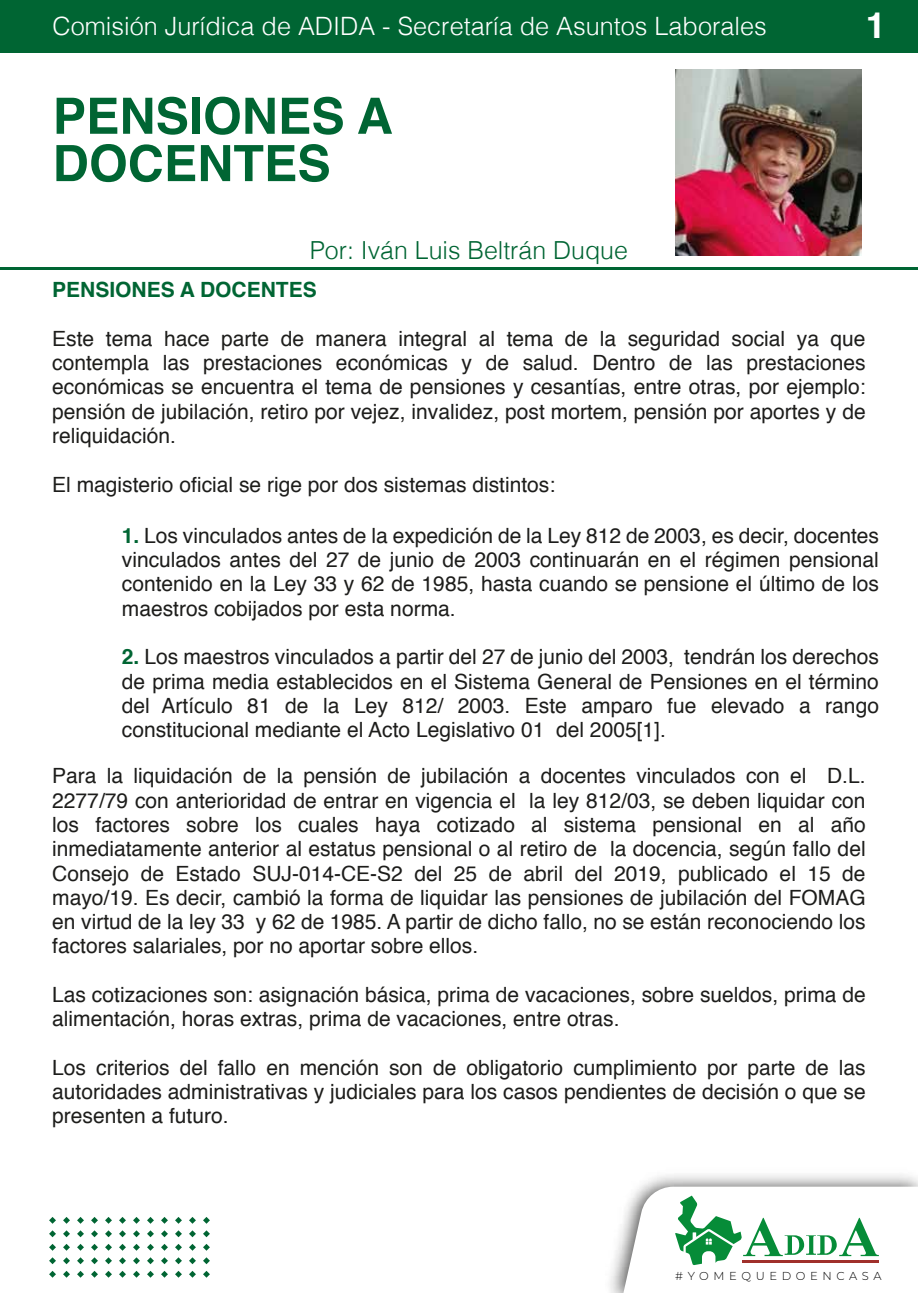
<style>
.page{position:relative;width:918px;height:1293px;background:#fff}
.page>*{position:absolute;margin:0;border:0;box-sizing:border-box;transform-origin:0 0}
.t1{font:700 50.1px/47.4px "Helvetica";color:#006533}
.t2{font:700 36.15px "Helvetica";color:#fff}
.t3{font:300 25.2px "Helvetica";color:#fff}
.t4{font:300 24.9px "Helvetica";color:#006533}
.t5{font:21px/24.3px "Helvetica";color:#1d1d1b;text-align:justify}
.t6{font:700 21px "Helvetica";color:#006533}
.t7{font:300 11.55px "Montserrat";letter-spacing:.4em;color:#010101}
.s1{font-weight:700;color:#006533}
</style>
<div class="page">
<img style="left:610px;top:1174px;width:308px;height:119px">
<svg style="left:623px;top:1187px;width:295px;height:106px"></svg>
<svg style="left:147px;top:1257px;width:7px;height:7px"></svg>
<svg style="left:161px;top:1257px;width:7px;height:7px"></svg>
<svg style="left:133px;top:1257px;width:7px;height:7px"></svg>
<svg style="left:175px;top:1257px;width:7px;height:7px"></svg>
<svg style="left:105px;top:1257px;width:7px;height:7px"></svg>
<svg style="left:119px;top:1257px;width:7px;height:7px"></svg>
<svg style="left:189px;top:1257px;width:7px;height:7px"></svg>
<svg style="left:63px;top:1244px;width:7px;height:7px"></svg>
<svg style="left:91px;top:1244px;width:7px;height:7px"></svg>
<svg style="left:105px;top:1244px;width:7px;height:7px"></svg>
<svg style="left:77px;top:1244px;width:7px;height:7px"></svg>
<svg style="left:49px;top:1244px;width:7px;height:7px"></svg>
<svg style="left:91px;top:1257px;width:7px;height:7px"></svg>
<svg style="left:203px;top:1257px;width:7px;height:7px"></svg>
<svg style="left:161px;top:1271px;width:7px;height:7px"></svg>
<svg style="left:105px;top:1271px;width:7px;height:7px"></svg>
<svg style="left:119px;top:1271px;width:7px;height:7px"></svg>
<svg style="left:133px;top:1271px;width:7px;height:7px"></svg>
<svg style="left:147px;top:1271px;width:7px;height:7px"></svg>
<svg style="left:91px;top:1271px;width:7px;height:7px"></svg>
<svg style="left:49px;top:1271px;width:7px;height:7px"></svg>
<svg style="left:77px;top:1271px;width:7px;height:7px"></svg>
<svg style="left:175px;top:1271px;width:7px;height:7px"></svg>
<svg style="left:203px;top:1271px;width:7px;height:7px"></svg>
<svg style="left:49px;top:1257px;width:7px;height:7px"></svg>
<svg style="left:119px;top:1244px;width:7px;height:7px"></svg>
<svg style="left:63px;top:1257px;width:7px;height:7px"></svg>
<svg style="left:189px;top:1271px;width:7px;height:7px"></svg>
<svg style="left:77px;top:1257px;width:7px;height:7px"></svg>
<svg style="left:63px;top:1271px;width:7px;height:7px"></svg>
<svg style="left:77px;top:1217px;width:7px;height:7px"></svg>
<svg style="left:175px;top:1230px;width:7px;height:7px"></svg>
<svg style="left:63px;top:1217px;width:7px;height:7px"></svg>
<svg style="left:105px;top:1217px;width:7px;height:7px"></svg>
<svg style="left:49px;top:1217px;width:7px;height:7px"></svg>
<svg style="left:189px;top:1230px;width:7px;height:7px"></svg>
<svg style="left:203px;top:1230px;width:7px;height:7px"></svg>
<svg style="left:91px;top:1217px;width:7px;height:7px"></svg>
<svg style="left:175px;top:1217px;width:7px;height:7px"></svg>
<svg style="left:189px;top:1217px;width:7px;height:7px"></svg>
<svg style="left:203px;top:1217px;width:7px;height:7px"></svg>
<svg style="left:161px;top:1217px;width:7px;height:7px"></svg>
<svg style="left:133px;top:1217px;width:7px;height:7px"></svg>
<svg style="left:119px;top:1217px;width:7px;height:7px"></svg>
<svg style="left:147px;top:1217px;width:7px;height:7px"></svg>
<svg style="left:119px;top:1230px;width:7px;height:7px"></svg>
<svg style="left:203px;top:1244px;width:7px;height:7px"></svg>
<svg style="left:189px;top:1244px;width:7px;height:7px"></svg>
<svg style="left:49px;top:1230px;width:7px;height:7px"></svg>
<svg style="left:147px;top:1244px;width:7px;height:7px"></svg>
<svg style="left:63px;top:1230px;width:7px;height:7px"></svg>
<svg style="left:175px;top:1244px;width:7px;height:7px"></svg>
<svg style="left:161px;top:1244px;width:7px;height:7px"></svg>
<svg style="left:133px;top:1230px;width:7px;height:7px"></svg>
<svg style="left:77px;top:1230px;width:7px;height:7px"></svg>
<svg style="left:161px;top:1230px;width:7px;height:7px"></svg>
<svg style="left:147px;top:1230px;width:7px;height:7px"></svg>
<svg style="left:133px;top:1244px;width:7px;height:7px"></svg>
<svg style="left:91px;top:1230px;width:7px;height:7px"></svg>
<svg style="left:105px;top:1230px;width:7px;height:7px"></svg>
<div style="left:0;top:0;width:918px;height:52px;background:#006533"></div>
<hr style="left:0;top:267px;width:918px;height:2px;background:#006533">
<img style="left:675px;top:70px;width:187px;height:186px">
<p class="t3" style="left:53px;top:4px;width:716px">Comisión Jurídica de ADIDA - Secretaría de Asuntos Laborales</p>
<h2 class="t2" style="left:866px;top:-3px;width:22px">1</h2>
<h1 class="t1" style="left:53px;top:93px;width:342px">PENSIONES A<br>DOCENTES</h1>
<p class="t4" style="left:310px;top:229px;width:320px">Por: Iván Luis Beltrán Duque</p>
<p class="t6" style="left:52px;top:273px;width:266px">PENSIONES A DOCENTES</p>
<p class="t5" style="left:52px;top:327px;width:815px">Este tema hace parte de manera integral al tema de la seguridad social ya que contempla las prestaciones económicas y de salud. Dentro de las prestaciones económicas se encuentra el tema de pensiones y cesantías, entre otras, por ejemplo: pensión de jubilación, retiro por vejez, invalidez, post mortem, pensión por aportes y de reliquidación.</p>
<p class="t5" style="left:52px;top:473px;width:504px">El magisterio oficial se rige por dos sistemas distintos:</p>
<p class="t5" style="left:122px;top:524px;width:759px"><span class="s1">1.</span> Los vinculados antes de la expedición de la Ley 812 de 2003, es decir, docentes vinculados antes del 27 de junio de 2003 continuarán en el régimen pensional contenido en la Ley 33 y 62 de 1985, hasta cuando se pensione el último de los maestros cobijados por esta norma.</p>
<p class="t5" style="left:122px;top:645px;width:759px"><span class="s1">2.</span> Los maestros vinculados a partir del 27 de junio del 2003, tendrán los derechos de prima media establecidos en el Sistema General de Pensiones en el término del Artículo 81 de la Ley 812/ 2003. Este amparo fue elevado a rango constitucional mediante el Acto Legislativo 01 del 2005[1].</p>
<p class="t5" style="left:52px;top:764px;width:815px">Para la liquidación de la pensión de jubilación a docentes vinculados con el D.L.<br>2277/79 con anterioridad de entrar en vigencia el la ley 812/03, se deben liquidar con los factores sobre los cuales haya cotizado al sistema pensional en al año inmediatamente anterior al estatus pensional o al retiro de la docencia, según fallo del Consejo de Estado SUJ-014-CE-S2 del 25 de abril del 2019, publicado el 15 de mayo/19. Es decir, cambió la forma de liquidar las pensiones de jubilación del FOMAG en virtud de la ley 33 y 62 de 1985. A partir de dicho fallo, no se están reconociendo los factores salariales, por no aportar sobre ellos.</p>
<p class="t5" style="left:52px;top:983px;width:815px">Las cotizaciones son: asignación básica, prima de vacaciones, sobre sueldos, prima de alimentación, horas extras, prima de vacaciones, entre otras.</p>
<p class="t5" style="left:52px;top:1056px;width:815px">Los criterios del fallo en mención son de obligatorio cumplimiento por parte de las autoridades administrativas y judiciales para los casos pendientes de decisión o que se presenten a futuro.</p>
<p class="t7" style="left:675px;top:1268px;width:208px">#YOMEQUEDOENCASA</p>
</div>
